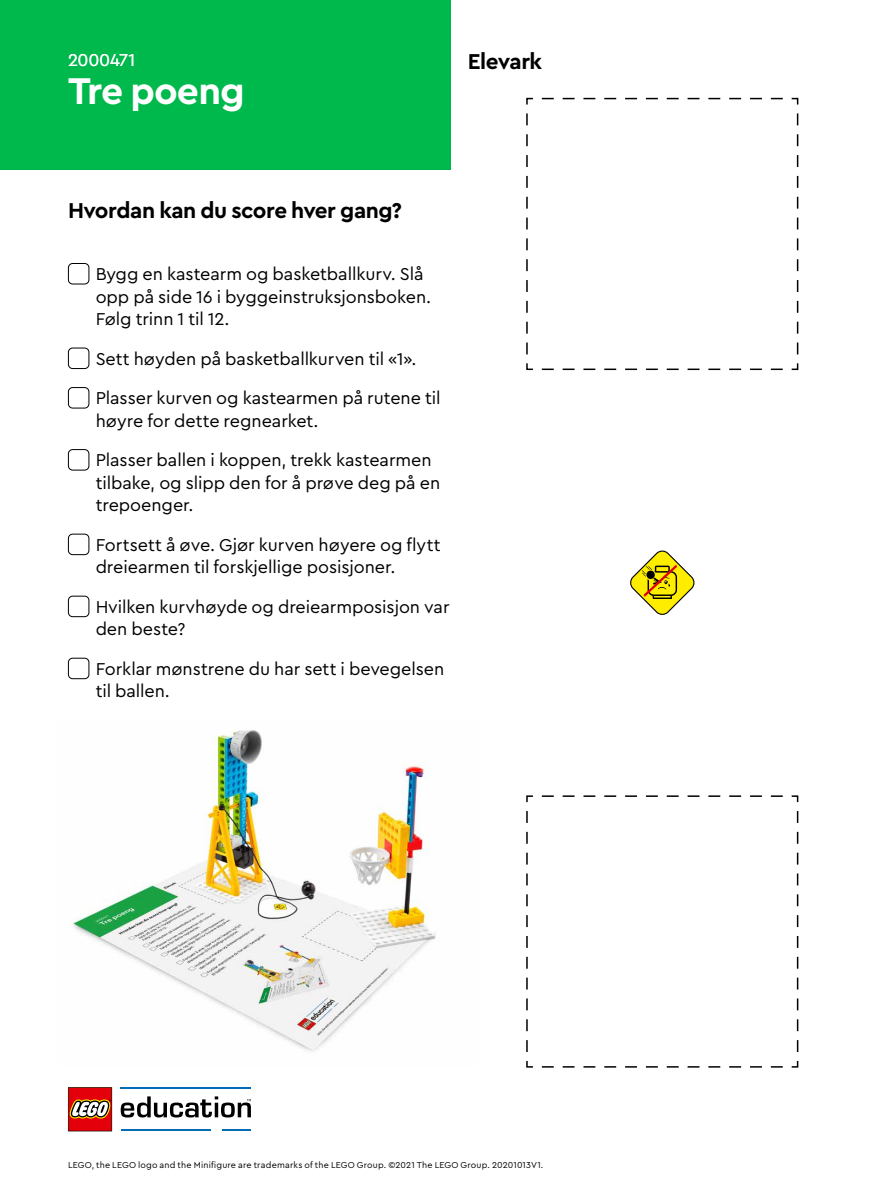
<style>
.page{position:relative;width:893px;height:1191px;background:#fff}
.page>*{position:absolute;margin:0;border:0;box-sizing:border-box;transform-origin:0 0}
.t1{font:700 39px "Cera Pro";letter-spacing:-.025em;color:#fff}
.t2{font:700 22.5px "Cera Pro";letter-spacing:-.02em;color:#000}
.t3{font:18px/22.5px "Cera Pro";letter-spacing:-.005em;color:#000}
.t4{font:18px "Cera Pro";letter-spacing:-.015em;color:#fff}
.t5{font:9px "Cera Pro";letter-spacing:.025em;color:#000}
</style>
<div class="page">
<svg style="left:526px;top:97px;width:273px;height:274px"></svg>
<svg style="left:526px;top:795px;width:273px;height:273px"></svg>
<img style="left:73px;top:730px;width:363px;height:321px">
<div style="left:0;top:0;width:451px;height:170px;background:#00b94d"></div>
<svg style="left:630px;top:550px;width:65px;height:65px"></svg>
<div style="left:68px;top:263px;width:21px;height:21px;border:1px solid #000;border-radius:4px"></div>
<div style="left:68px;top:348px;width:21px;height:21px;border:1px solid #000;border-radius:4px"></div>
<div style="left:68px;top:387px;width:21px;height:21px;border:1px solid #000;border-radius:4px"></div>
<div style="left:68px;top:449px;width:21px;height:21px;border:1px solid #000;border-radius:4px"></div>
<div style="left:68px;top:534px;width:21px;height:21px;border:1px solid #000;border-radius:4px"></div>
<div style="left:68px;top:596px;width:21px;height:21px;border:1px solid #000;border-radius:4px"></div>
<div style="left:68px;top:658px;width:21px;height:21px;border:1px solid #000;border-radius:4px"></div>
<hr style="left:121px;top:1087px;width:130px;height:2px;background:#006cb7">
<hr style="left:121px;top:1129px;width:90px;height:2px;background:#006cb7">
<hr style="left:223px;top:1129px;width:28px;height:2px;background:#006cb7">
<svg style="left:121px;top:1096px;width:130px;height:21px"></svg>
<svg style="left:68px;top:1087px;width:44px;height:44px;background:#c43c33"></svg>
<p class="t4" style="left:68px;top:48px;width:69px">2000471</p>
<p class="t2" style="left:468px;top:47px;width:76px">Elevark</p>
<h1 class="t1" style="left:68px;top:65px;width:178px">Tre poeng</h1>
<p class="t2" style="left:68px;top:196px;width:335px">Hvordan kan du score hver gang?</p>
<p class="t3" style="left:96px;top:262px;width:337px">Bygg en kastearm og basketballkurv. Slå opp på side 16 i byggeinstruksjonsboken.<br>Følg trinn 1 til 12.</p>
<p class="t3" style="left:96px;top:338px;width:346px;line-height:39.5px">Sett høyden på basketballkurven til «1».<br>Plasser kurven og kastearmen på rutene til</p>
<p class="t3" style="left:96px;top:400px;width:337px;line-height:39.5px">høyre for dette regnearket.<br>Plasser ballen i koppen, trekk kastearmen</p>
<p class="t3" style="left:96px;top:470px;width:346px">tilbake, og slipp den for å prøve deg på en trepoenger.</p>
<p class="t3" style="left:96px;top:532px;width:347px">Fortsett å øve. Gjør kurven høyere og flytt dreiearmen til forskjellige posisjoner.</p>
<p class="t3" style="left:96px;top:594px;width:355px">Hvilken kurvhøyde og dreiearmposisjon var den beste?</p>
<p class="t3" style="left:96px;top:657px;width:350px">Forklar mønstrene du har sett i bevegelsen til ballen.</p>
<p class="t5" style="left:68px;top:1159px;width:477px">LEGO, the LEGO logo and the Minifigure are trademarks of the LEGO Group. ©2021 The LEGO Group. 20201013V1.</p>
</div>
